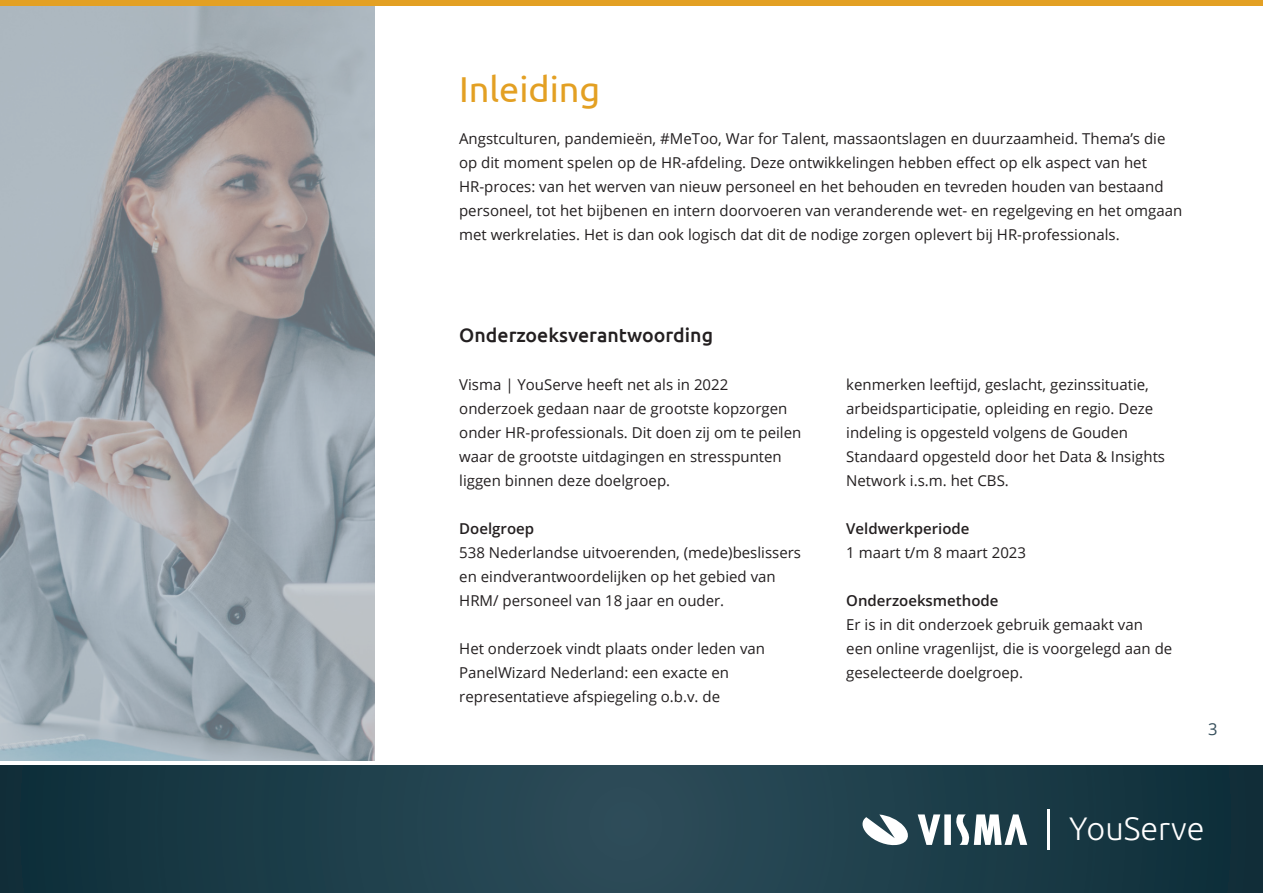
<style>
.page{position:relative;width:1263px;height:893px;background:#fff}
.page>*{position:absolute;margin:0;border:0;box-sizing:border-box;transform-origin:0 0}
.KOP{font:36px "Ubuntu";color:#e3a023}
.t1{font:300 32.4px "Ubuntu";color:#fff}
.SUBKOP{font:500 19.5px "Ubuntu";color:#231f20}
.t2{font:16.5px "Open Sans";color:#374f5c}
.PLAT{font:15px/24px "Open Sans";color:#231f20}
.PLAT-2{font:600 15px "Open Sans";color:#231f20}
</style>
<div class="page">
<svg style="left:0;top:765px;width:1263px;height:128px;background:#1d3d49"></svg>
<svg style="left:918px;top:814px;width:109px;height:31px"></svg>
<svg style="left:861px;top:814px;width:50px;height:33px"></svg>
<hr style="left:1047px;top:809px;width:3px;height:40px;background:#fff">
<div style="left:0;top:0;width:1263px;height:6px;background:#e3a023"></div>
<svg style="left:0;top:6px;width:374px;height:754px;background:#a0a6ac"></svg>
<p class="KOP" style="left:459px;top:67px;width:143px">Inleiding</p>
<p class="PLAT" style="left:459px;top:126px;width:725px">Angstculturen, pandemieën, #MeToo, War for Talent, massaontslagen en duurzaamheid. Thema’s die op dit moment spelen op de HR-afdeling. Deze ontwikkelingen hebben effect op elk aspect van het HR-proces: van het werven van nieuw personeel en het behouden en tevreden houden van bestaand personeel, tot het bijbenen en intern doorvoeren van veranderende wet- en regelgeving en het omgaan met werkrelaties. Het is dan ook logisch dat dit de nodige zorgen oplevert bij HR-professionals.</p>
<p class="SUBKOP" style="left:459px;top:323px;width:255px">Onderzoeksverantwoording</p>
<p class="PLAT" style="left:459px;top:372px;width:344px">Visma | YouServe heeft net als in 2022 onderzoek gedaan naar de grootste kopzorgen onder HR-professionals. Dit doen zij om te peilen waar de grootste uitdagingen en stresspunten liggen binnen deze doelgroep.</p>
<p class="PLAT-2" style="left:459px;top:518px;width:76px">Doelgroep</p>
<p class="PLAT" style="left:459px;top:540px;width:343px">538 Nederlandse uitvoerenden, (mede)beslissers en eindverantwoordelijken op het gebied van<br>HRM/ personeel van 18 jaar en ouder.</p>
<p class="PLAT" style="left:459px;top:636px;width:307px">Het onderzoek vindt plaats onder leden van<br>PanelWizard Nederland: een exacte en</p>
<p class="PLAT" style="left:459px;top:684px;width:262px">representatieve afspiegeling o.b.v. de</p>
<p class="PLAT" style="left:846px;top:372px;width:320px">kenmerken leeftijd, geslacht, gezinssituatie, arbeidsparticipatie, opleiding en regio. Deze indeling is opgesteld volgens de Gouden Standaard opgesteld door het Data &amp; Insights Network i.s.m. het CBS.</p>
<p class="PLAT-2" style="left:846px;top:518px;width:125px">Veldwerkperiode</p>
<p class="PLAT" style="left:846px;top:540px;width:181px">1 maart t/m 8 maart 2023</p>
<p class="PLAT-2" style="left:846px;top:590px;width:154px">Onderzoeksmethode</p>
<p class="PLAT" style="left:846px;top:612px;width:328px">Er is in dit onderzoek gebruik gemaakt van een online vragenlijst, die is voorgelegd aan de geselecteerde doelgroep.</p>
<p class="t2" style="left:1208px;top:717px;width:11px">3</p>
<h2 class="t1" style="left:1069px;top:807px;width:137px">YouServe</h2>
</div>
